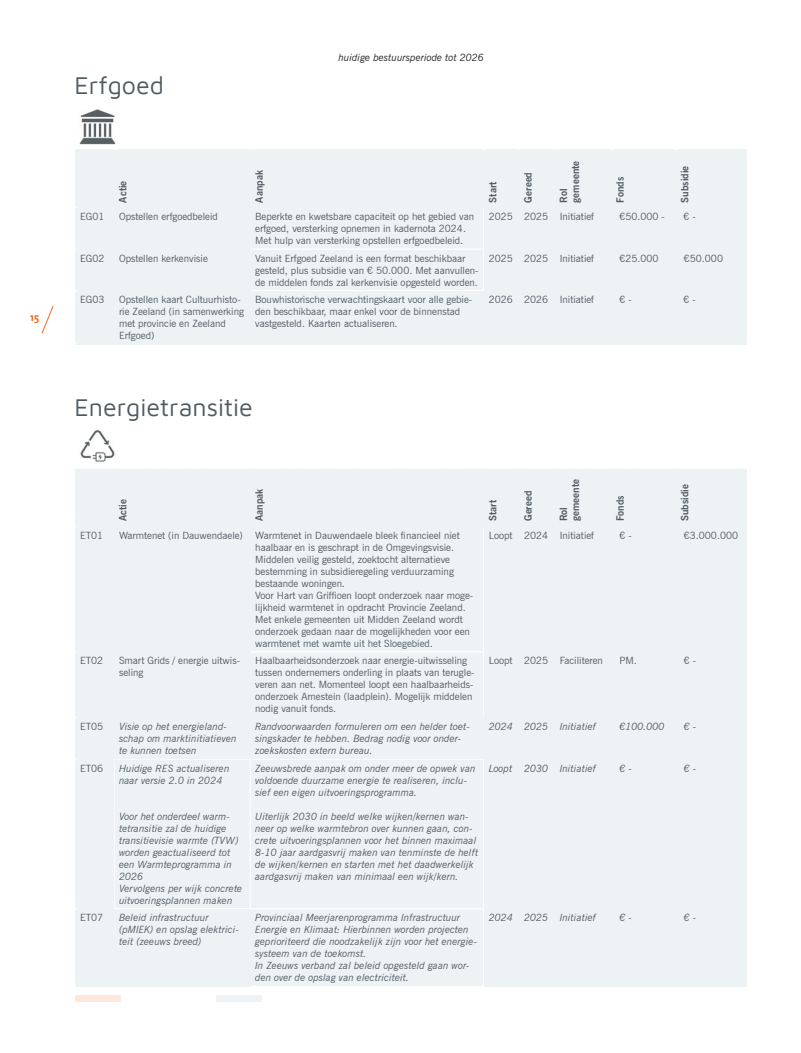
<style>
.page{position:relative;width:801px;height:1053px;background:#fff}
.page>*{position:absolute;margin:0;border:0;box-sizing:border-box;transform-origin:0 0}
.t1{font:25px "Maven Pro";color:#4f5b61}
.t2{font:700 11.25px "T Mix";color:#f36a21}
.t3{font:10px/12px "News Gothic BT";color:#4f5b61}
.t4{font:italic 10px/12px "News Gothic BT";color:#4f5b61}
.t5{font:700 10px/12px "News Gothic BT";color:#4f5b61}
.t6{font:italic 10px "News Gothic BT";color:#231f20}
</style>
<div class="page">
<svg style="left:42px;top:306px;width:11px;height:27px"></svg>
<div style="left:216px;top:995px;width:45px;height:6px;background:#eff3f5"></div>
<div style="left:76px;top:995px;width:45px;height:6px;background:#fde8dd"></div>
<div style="left:75px;top:149px;width:672px;height:195px;background:#edf2f5"></div>
<img style="left:79px;top:109px;width:37px;height:36px">
<div style="left:75px;top:469px;width:672px;height:516px;background:#edf2f5"></div>
<img style="left:80px;top:430px;width:35px;height:32px">
<p class="t2" style="left:30px;top:308px;width:11px">15</p>
<h2 class="t1" style="left:74px;top:69px;width:91px">Erfgoed</h2>
<p class="t6" style="left:338px;top:51px;width:147px">huidige bestuursperiode tot 2026</p>
<p class="t5" style="left:117px;top:202px;width:23px;rotate:-90deg">Actie</p>
<p class="t5" style="left:253px;top:202px;width:34px;rotate:-90deg">Aanpak</p>
<p class="t5" style="left:487px;top:202px;width:23px;rotate:-90deg">Start</p>
<p class="t5" style="left:522px;top:202px;width:32px;rotate:-90deg">Gereed</p>
<p class="t5" style="left:557px;top:202px;width:43px;rotate:-90deg">Rol gemeente</p>
<p class="t5" style="left:614px;top:202px;width:27px;rotate:-90deg">Fonds</p>
<p class="t5" style="left:679px;top:202px;width:38px;rotate:-90deg">Subsidie</p>
<p class="t3" style="left:80px;top:210px;width:26px">EG01</p>
<p class="t3" style="left:119px;top:210px;width:100px">Opstellen erfgoedbeleid</p>
<p class="t3" style="left:255px;top:210px;width:220px">Beperkte en kwetsbare capaciteit op het gebied van</p>
<p class="t3" style="left:489px;top:210px;width:26px">2025</p>
<p class="t3" style="left:524px;top:210px;width:26px">2025</p>
<p class="t3" style="left:560px;top:210px;width:36px">Initiatief</p>
<p class="t3" style="left:619px;top:210px;width:47px">€50.000 -</p>
<p class="t3" style="left:683px;top:210px;width:14px">€ -</p>
<p class="t3" style="left:255px;top:222px;width:212px">erfgoed, versterking opnemen in kadernota 2024.</p>
<p class="t3" style="left:255px;top:234px;width:209px">Met hulp van versterking opstellen erfgoedbeleid.</p>
<p class="t3" style="left:80px;top:252px;width:26px">EG02</p>
<p class="t3" style="left:119px;top:252px;width:90px">Opstellen kerkenvisie</p>
<p class="t3" style="left:255px;top:252px;width:212px">Vanuit Erfgoed Zeeland is een format beschikbaar</p>
<p class="t3" style="left:489px;top:252px;width:26px">2025</p>
<p class="t3" style="left:524px;top:252px;width:26px">2025</p>
<p class="t3" style="left:560px;top:252px;width:36px">Initiatief</p>
<p class="t3" style="left:619px;top:252px;width:41px">€25.000</p>
<p class="t3" style="left:684px;top:252px;width:41px">€50.000</p>
<p class="t3" style="left:255px;top:264px;width:225px">gesteld, plus subsidie van € 50.000. Met aanvullen-</p>
<p class="t3" style="left:255px;top:276px;width:224px">de middelen fonds zal kerkenvisie opgesteld worden.</p>
<p class="t3" style="left:80px;top:294px;width:26px">EG03</p>
<p class="t3" style="left:119px;top:294px;width:123px">Opstellen kaart Cultuurhisto-</p>
<p class="t3" style="left:255px;top:294px;width:218px">Bouwhistorische verwachtingskaart voor alle gebie-</p>
<p class="t3" style="left:489px;top:294px;width:26px">2026</p>
<p class="t3" style="left:524px;top:294px;width:26px">2026</p>
<p class="t3" style="left:560px;top:294px;width:36px">Initiatief</p>
<p class="t3" style="left:619px;top:294px;width:14px">€ -</p>
<p class="t3" style="left:683px;top:294px;width:14px">€ -</p>
<p class="t3" style="left:119px;top:306px;width:126px">rie Zeeland (in samenwerking</p>
<p class="t3" style="left:255px;top:306px;width:206px">den beschikbaar, maar enkel voor de binnenstad</p>
<p class="t3" style="left:119px;top:318px;width:108px">met provincie en Zeeland</p>
<p class="t3" style="left:255px;top:318px;width:144px">vastgesteld. Kaarten actualiseren.</p>
<p class="t3" style="left:119px;top:330px;width:37px">Erfgoed)</p>
<p class="t1" style="left:74px;top:390px;width:180px">Energietransitie</p>
<p class="t5" style="left:117px;top:521px;width:23px;rotate:-90deg">Actie</p>
<p class="t5" style="left:253px;top:521px;width:34px;rotate:-90deg">Aanpak</p>
<p class="t5" style="left:487px;top:521px;width:23px;rotate:-90deg">Start</p>
<p class="t5" style="left:522px;top:521px;width:32px;rotate:-90deg">Gereed</p>
<p class="t5" style="left:569px;top:521px;width:43px;rotate:-90deg">gemeente</p>
<p class="t5" style="left:557px;top:521px;width:16px;rotate:-90deg">Rol</p>
<p class="t5" style="left:614px;top:521px;width:27px;rotate:-90deg">Fonds</p>
<p class="t5" style="left:679px;top:521px;width:38px;rotate:-90deg">Subsidie</p>
<p class="t3" style="left:80px;top:529px;width:25px">ET01</p>
<p class="t3" style="left:119px;top:529px;width:125px">Warmtenet (in Dauwendaele)</p>
<p class="t3" style="left:255px;top:529px;width:206px">Warmtenet in Dauwendaele bleek financieel niet</p>
<p class="t3" style="left:489px;top:529px;width:25px">Loopt</p>
<p class="t3" style="left:524px;top:529px;width:71px">2024 Initiatief</p>
<p class="t3" style="left:619px;top:529px;width:14px">€ -</p>
<p class="t3" style="left:684px;top:529px;width:56px">€3.000.000</p>
<p class="t3" style="left:255px;top:541px;width:200px">haalbaar en is geschrapt in de Omgevingsvisie.<br>Middelen veilig gesteld, zoektocht alternatieve bestemming in subsidieregeling verduurzaming bestaande woningen.</p>
<p class="t3" style="left:255px;top:589px;width:219px">Voor Hart van Griffioen loopt onderzoek naar moge&shy;lijkheid warmtenet in opdracht Provincie Zeeland.<br>Met enkele gemeenten uit Midden Zeeland wordt</p>
<p class="t3" style="left:255px;top:625px;width:216px">onderzoek gedaan naar de mogelijkheden voor een</p>
<p class="t3" style="left:255px;top:637px;width:179px">warmtenet met wamte uit het Sloegebied.</p>
<p class="t3" style="left:80px;top:654px;width:25px">ET02</p>
<p class="t3" style="left:119px;top:654px;width:122px">Smart Grids / energie uitwis-</p>
<p class="t3" style="left:255px;top:654px;width:213px">Haalbaarheidsonderzoek naar energie-uitwisseling</p>
<p class="t3" style="left:489px;top:654px;width:25px">Loopt</p>
<p class="t3" style="left:524px;top:654px;width:26px">2025</p>
<p class="t3" style="left:560px;top:654px;width:45px">Faciliteren</p>
<p class="t3" style="left:619px;top:654px;width:19px">PM.</p>
<p class="t3" style="left:684px;top:654px;width:14px">€ -</p>
<p class="t3" style="left:119px;top:666px;width:26px">seling</p>
<p class="t3" style="left:255px;top:666px;width:221px">tussen ondernemers onderling in plaats van terugle-</p>
<p class="t3" style="left:255px;top:678px;width:220px">veren aan net. Momenteel loopt een haalbaarheids-</p>
<p class="t3" style="left:255px;top:690px;width:219px">onderzoek Arnestein (laadplein). Mogelijk middelen</p>
<p class="t3" style="left:255px;top:702px;width:82px">nodig vanuit fonds.</p>
<p class="t3" style="left:80px;top:720px;width:25px">ET05</p>
<p class="t4" style="left:119px;top:720px;width:110px">Visie op het energieland-</p>
<p class="t4" style="left:255px;top:720px;width:216px">Randvoorwaarden formuleren om een helder toet-</p>
<p class="t4" style="left:489px;top:720px;width:26px">2024</p>
<p class="t4" style="left:524px;top:720px;width:26px">2025</p>
<p class="t4" style="left:560px;top:720px;width:38px">Initiatief</p>
<p class="t4" style="left:619px;top:720px;width:47px">€100.000</p>
<p class="t4" style="left:684px;top:720px;width:14px">€ -</p>
<p class="t4" style="left:119px;top:732px;width:119px">schap om marktinitiatieven</p>
<p class="t4" style="left:255px;top:732px;width:208px">singskader te hebben. Bedrag nodig voor onder-</p>
<p class="t4" style="left:119px;top:744px;width:79px">te kunnen toetsen</p>
<p class="t4" style="left:255px;top:744px;width:119px">zoekskosten extern bureau.</p>
<p class="t3" style="left:80px;top:762px;width:25px">ET06</p>
<p class="t4" style="left:119px;top:762px;width:112px">Huidige RES actualiseren naar versie 2.0 in 2024</p>
<p class="t4" style="left:119px;top:810px;width:113px">Voor het onderdeel warm&shy;tetransitie zal de huidige</p>
<p class="t4" style="left:119px;top:834px;width:121px">transitievisie warmte (TVW)</p>
<p class="t4" style="left:119px;top:846px;width:125px">worden geactualiseerd tot een Warmteprogramma in<br>2026<br>Vervolgens per wijk concrete uitvoeringsplannen maken</p>
<p class="t4" style="left:255px;top:762px;width:222px">Zeeuwsbrede aanpak om onder meer de opwek van</p>
<p class="t4" style="left:489px;top:762px;width:25px">Loopt</p>
<p class="t4" style="left:524px;top:762px;width:73px">2030 Initiatief</p>
<p class="t4" style="left:619px;top:762px;width:14px">€ -</p>
<p class="t4" style="left:684px;top:762px;width:14px">€ -</p>
<p class="t4" style="left:255px;top:774px;width:214px">voldoende duurzame energie te realiseren, inclu&shy;sief een eigen uitvoeringsprogramma.</p>
<p class="t4" style="left:255px;top:810px;width:219px">Uiterlijk 2030 in beeld welke wijken/kernen wan&shy;neer op welke warmtebron over kunnen gaan, con-</p>
<p class="t4" style="left:255px;top:834px;width:223px">crete uitvoeringsplannen voor het binnen maximaal</p>
<p class="t4" style="left:255px;top:846px;width:225px">8-10 jaar aardgasvrij maken van tenminste de helft de wijken/kernen en starten met het daadwerkelijk aardgasvrij maken van minimaal een wijk/kern.</p>
<p class="t3" style="left:80px;top:911px;width:25px">ET07</p>
<p class="t4" style="left:119px;top:911px;width:91px">Beleid infrastructuur</p>
<p class="t4" style="left:255px;top:911px;width:206px">Provinciaal Meerjarenprogramma Infrastructuur</p>
<p class="t4" style="left:489px;top:911px;width:26px">2024</p>
<p class="t4" style="left:524px;top:911px;width:26px">2025</p>
<p class="t4" style="left:560px;top:911px;width:38px">Initiatief</p>
<p class="t4" style="left:619px;top:911px;width:14px">€ -</p>
<p class="t4" style="left:684px;top:911px;width:14px">€ -</p>
<p class="t4" style="left:119px;top:923px;width:122px">(pMIEK) en opslag elektrici-</p>
<p class="t4" style="left:255px;top:923px;width:215px">Energie en Klimaat: Hierbinnen worden projecten</p>
<p class="t4" style="left:119px;top:935px;width:84px">teit (zeeuws breed)</p>
<p class="t4" style="left:255px;top:935px;width:224px">geprioriteerd die noodzakelijk zijn voor het energie-</p>
<p class="t4" style="left:255px;top:947px;width:113px">systeem van de toekomst.</p>
<p class="t4" style="left:255px;top:959px;width:216px">In Zeeuws verband zal beleid opgesteld gaan wor-</p>
<p class="t4" style="left:255px;top:971px;width:155px">den over de opslag van electriciteit.</p>
</div>
